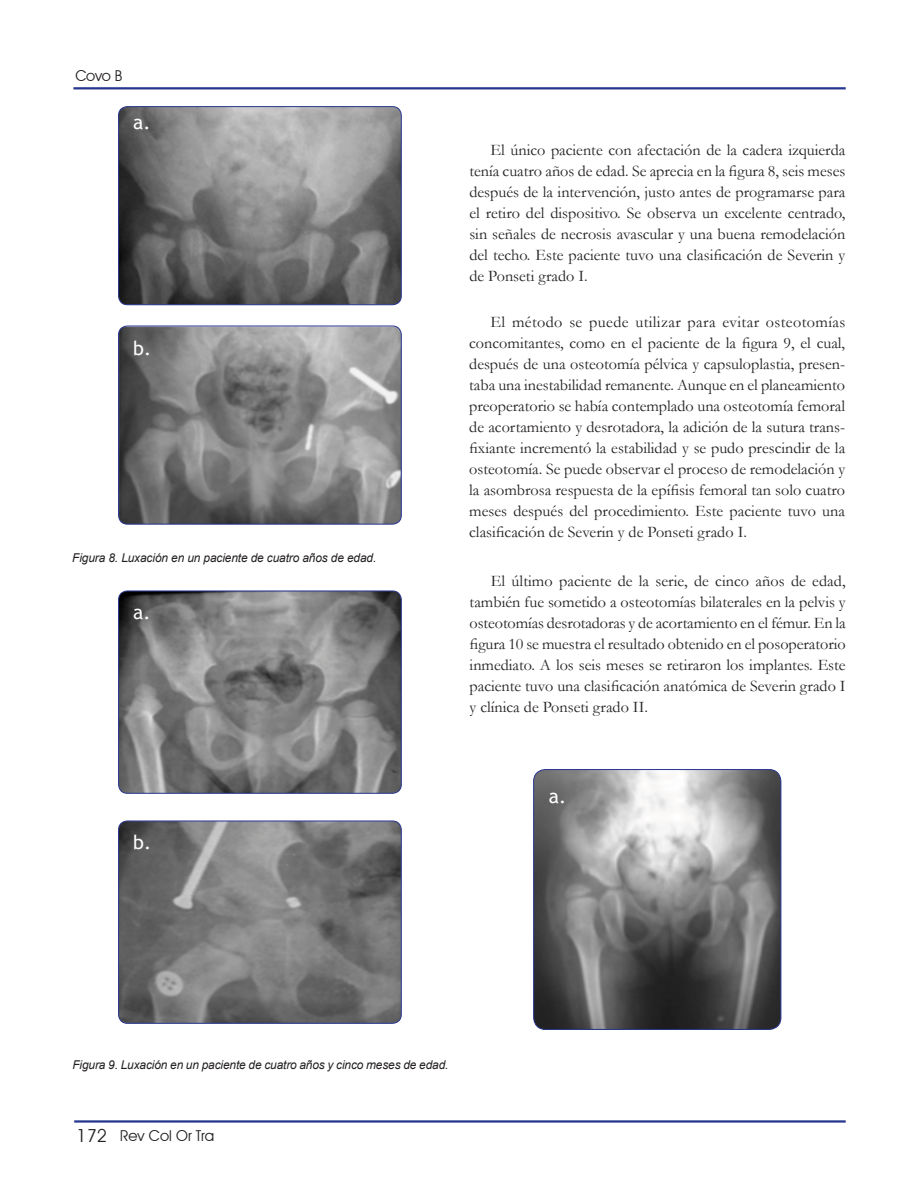
<style>
.page{position:relative;width:918px;height:1188px;background:#fff}
.page>*{position:absolute;margin:0;border:0;box-sizing:border-box;transform-origin:0 0}
.ABSTRACT{font:19.5px "Trebuchet MS";color:#fff}
.TEXTO_CORRIDO{font:16.2px/21px "Garamond";color:#231f20;text-align:justify}
.t1{font:15px "Avant Garde IT Cby BT";letter-spacing:-.01em;color:#231f20}
.PIEDEFOTO{font:italic 12.15px "Arial";letter-spacing:-.01em;color:#231f20}
.s1{font-size:18px}
</style>
<div class="page">
<hr style="left:74px;top:1120px;width:772px;height:3px;background:#26358f">
<hr style="left:73px;top:87px;width:773px;height:2px;background:#26358f">
<img style="left:119px;top:326px;width:282px;height:198px">
<div style="left:118px;top:326px;width:284px;height:198px;border:1px solid #26358f;border-radius:9px"></div>
<img style="left:119px;top:821px;width:282px;height:202px">
<div style="left:118px;top:821px;width:284px;height:203px;border:1px solid #26358f;border-radius:9px"></div>
<img style="left:534px;top:770px;width:247px;height:259px">
<div style="left:533px;top:769px;width:248px;height:261px;border:1px solid #26358f;border-radius:12px"></div>
<img style="left:119px;top:107px;width:282px;height:198px">
<div style="left:118px;top:106px;width:284px;height:199px;border:1px solid #26358f;border-radius:9px"></div>
<img style="left:119px;top:591px;width:282px;height:202px">
<div style="left:118px;top:591px;width:284px;height:203px;border:1px solid #26358f;border-radius:9px"></div>
<p class="t1" style="left:75px;top:66px;width:48px">Covo B</p>
<p class="ABSTRACT" style="left:133px;top:111px;width:19px">a.</p>
<p class="ABSTRACT" style="left:133px;top:337px;width:20px">b.</p>
<p class="PIEDEFOTO" style="left:72px;top:550px;width:306px">Figura 8. Luxación en un paciente de cuatro años de edad.</p>
<p class="ABSTRACT" style="left:133px;top:600px;width:19px">a.</p>
<p class="ABSTRACT" style="left:133px;top:831px;width:20px">b.</p>
<p class="TEXTO_CORRIDO" style="left:469px;top:139px;width:378px;text-indent:21px">El único paciente con afectación de la cadera izquierda tenía cuatro años de edad. Se aprecia en la figura 8, seis meses después de la intervención, justo antes de programarse para el retiro del dispositivo. Se observa un excelente centrado, sin señales de necrosis avascular y una buena remodelación del techo. Este paciente tuvo una clasificación de Severin y de Ponseti grado I.</p>
<p class="TEXTO_CORRIDO" style="left:469px;top:311px;width:378px;text-indent:21px">El método se puede utilizar para evitar osteotomías concomitantes, como en el paciente de la figura 9, el cual, después de una osteotomía pélvica y capsuloplastia, presen&shy;taba una inestabilidad remanente. Aunque en el planeamiento preoperatorio se había contemplado una osteotomía femoral de acortamiento y desrotadora, la adición de la sutura trans&shy;fixiante incrementó la estabilidad y se pudo prescindir de la osteotomía. Se puede observar el proceso de remodelación y la asombrosa respuesta de la epífisis femoral tan solo cuatro meses después del procedimiento. Este paciente tuvo una clasificación de Severin y de Ponseti grado I.</p>
<p class="TEXTO_CORRIDO" style="left:470px;top:570px;width:378px;text-indent:21px">El último paciente de la serie, de cinco años de edad, también fue sometido a osteotomías bilaterales en la pelvis y osteotomías desrotadoras y de acortamiento en el fémur. En la figura 10 se muestra el resultado obtenido en el posoperatorio inmediato. A los seis meses se retiraron los implantes. Este paciente tuvo una clasificación anatómica de Severin grado I y clínica de Ponseti grado II.</p>
<p class="ABSTRACT" style="left:549px;top:785px;width:19px">a.</p>
<p class="PIEDEFOTO" style="left:72px;top:1057px;width:378px">Figura 9. Luxación en un paciente de cuatro años y cinco meses de edad.</p>
<p class="t1" style="left:77px;top:1127px;width:139px"><span class="s1">172</span> Rev Col Or Tra</p>
</div>
